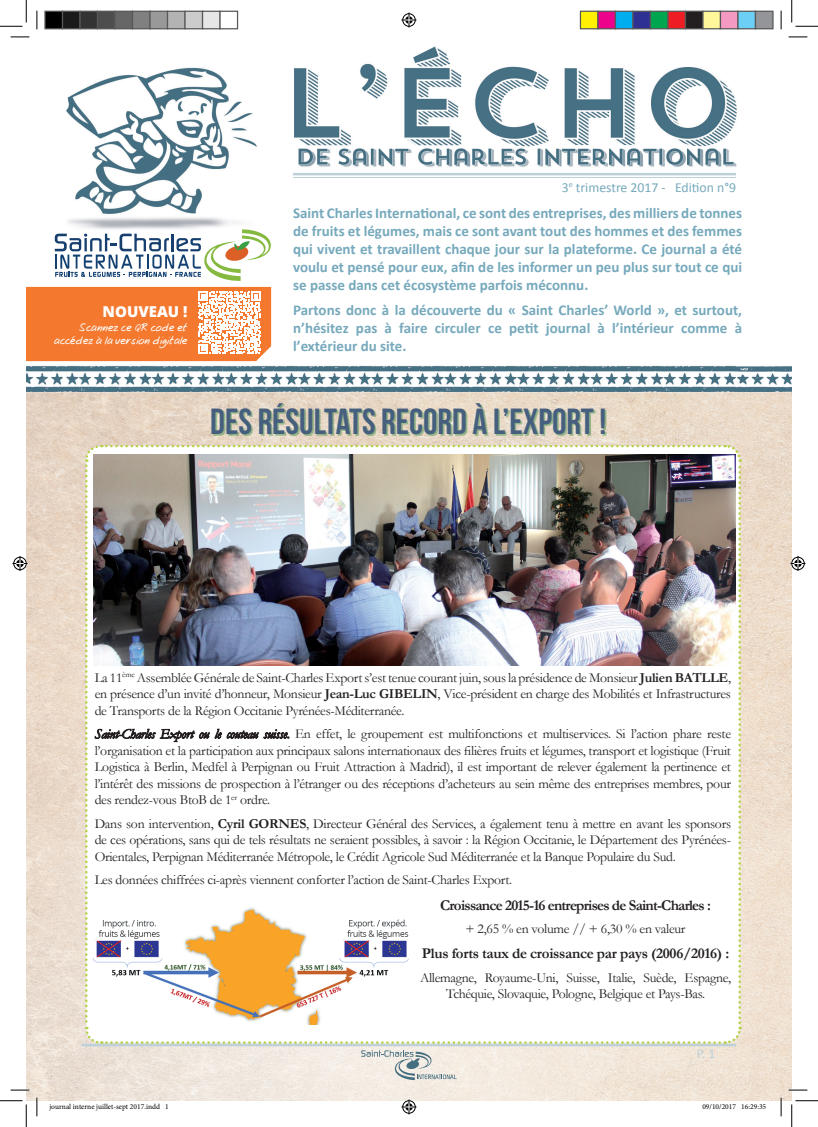
<style>
.page{position:relative;width:818px;height:1127px;background:#fff}
.page>*{position:absolute;margin:0;border:0;box-sizing:border-box;transform-origin:0 0}
.t1{font:36.25px "Bebas Neue";color:#465f7e}
.t2{font:700 15px/18px "Calibri";color:#76a9bc;text-align:justify}
.t3{font:700 15px "Garamond";letter-spacing:-.05em;color:#231f20}
.t4{font:700 15px "Garamond";letter-spacing:-.02em;color:#231f20}
.t5{font:800 15px "Open Sans";color:#fff}
.t6{font:13.75px/16.5px "Garamond";letter-spacing:-.02em;color:#231f20;text-align:justify}
.t7{font:13.75px "Calibri";color:#76a9bc}
.t8{font:13.75px "Calibri";color:#bcd0d9}
.t9{font:11.25px/13.5px "Josschrift";color:#fff;text-align:right}
.t10{font:7.5px "Minion Pro";color:#000}
.s1{font-weight:700}
.s2{font-style:italic}
</style>
<div class="page">
<img style="left:26px;top:36px;width:766px;height:1064px">
<hr style="left:293px;top:173px;width:443px;height:2px;background:#bcd0d9">
<hr style="left:293px;top:177px;width:443px;height:1px;background:#bcd0d9">
<svg style="left:26px;top:287px;width:245px;height:74px"></svg>
<svg style="left:55px;top:229px;width:216px;height:52px"></svg>
<div style="left:213px;top:404px;width:393px;height:31px;background:#2f8b3e;opacity:.45"></div>
<svg style="left:82px;top:443px;width:660px;height:637px"></svg>
<img style="left:94px;top:454px;width:641px;height:211px">
<img style="left:92px;top:896px;width:321px;height:128px">
<svg style="left:11px;top:36px;width:18px;height:2px"></svg>
<svg style="left:788px;top:36px;width:19px;height:2px"></svg>
<svg style="left:11px;top:1088px;width:18px;height:2px"></svg>
<svg style="left:788px;top:1088px;width:19px;height:2px"></svg>
<svg style="left:36px;top:11px;width:2px;height:18px"></svg>
<svg style="left:36px;top:1097px;width:2px;height:18px"></svg>
<svg style="left:780px;top:11px;width:2px;height:18px"></svg>
<svg style="left:780px;top:1097px;width:2px;height:18px"></svg>
<svg style="left:0;top:0;width:27px;height:27px"></svg>
<svg style="left:0;top:1100px;width:27px;height:26px"></svg>
<svg style="left:791px;top:0;width:27px;height:27px"></svg>
<svg style="left:791px;top:1100px;width:27px;height:26px"></svg>
<svg style="left:401px;top:13px;width:15px;height:15px"></svg>
<svg style="left:401px;top:1099px;width:15px;height:15px"></svg>
<svg style="left:13px;top:556px;width:15px;height:15px"></svg>
<svg style="left:790px;top:556px;width:15px;height:15px"></svg>
<div style="left:45px;top:11px;width:18px;height:18px;background:#000"></div>
<div style="left:44px;top:11px;width:19px;height:18px;border:1px solid #595959"></div>
<div style="left:63px;top:11px;width:17px;height:18px;background:#1a1a1a"></div>
<div style="left:62px;top:11px;width:19px;height:18px;border:1px solid #595959"></div>
<div style="left:80px;top:11px;width:18px;height:18px;background:#333"></div>
<div style="left:79px;top:11px;width:19px;height:18px;border:1px solid #595959"></div>
<div style="left:98px;top:11px;width:17px;height:18px;background:#4d4d4d"></div>
<div style="left:97px;top:11px;width:19px;height:18px;border:1px solid #595959"></div>
<div style="left:115px;top:11px;width:18px;height:18px;background:#666"></div>
<div style="left:114px;top:11px;width:19px;height:18px;border:1px solid #595959"></div>
<div style="left:133px;top:11px;width:17px;height:18px;background:#808080"></div>
<div style="left:132px;top:11px;width:19px;height:18px;border:1px solid #595959"></div>
<div style="left:150px;top:11px;width:18px;height:18px;background:#999"></div>
<div style="left:149px;top:11px;width:19px;height:18px;border:1px solid #595959"></div>
<div style="left:168px;top:11px;width:17px;height:18px;background:#b3b3b3"></div>
<div style="left:167px;top:11px;width:19px;height:18px;border:1px solid #595959"></div>
<div style="left:185px;top:11px;width:18px;height:18px;background:#ccc"></div>
<div style="left:184px;top:11px;width:19px;height:18px;border:1px solid #595959"></div>
<div style="left:203px;top:11px;width:17px;height:18px;background:#e6e6e6"></div>
<div style="left:202px;top:11px;width:19px;height:18px;border:1px solid #595959"></div>
<div style="left:219px;top:11px;width:19px;height:18px;border:1px solid #595959"></div>
<div style="left:580px;top:11px;width:18px;height:18px;background:#fff101"></div>
<div style="left:580px;top:11px;width:18px;height:18px;border:1px solid #595959"></div>
<div style="left:598px;top:11px;width:17px;height:18px;background:#ed028c"></div>
<div style="left:597px;top:11px;width:19px;height:18px;border:1px solid #595959"></div>
<div style="left:615px;top:11px;width:18px;height:18px;background:#00aeef"></div>
<div style="left:615px;top:11px;width:18px;height:18px;border:1px solid #595959"></div>
<div style="left:633px;top:11px;width:17px;height:18px;background:#2e3092"></div>
<div style="left:632px;top:11px;width:19px;height:18px;border:1px solid #595959"></div>
<div style="left:650px;top:11px;width:18px;height:18px;background:#00a54f"></div>
<div style="left:650px;top:11px;width:18px;height:18px;border:1px solid #595959"></div>
<div style="left:668px;top:11px;width:17px;height:18px;background:#ee1d23"></div>
<div style="left:667px;top:11px;width:19px;height:18px;border:1px solid #595959"></div>
<div style="left:685px;top:11px;width:18px;height:18px;background:#231f20"></div>
<div style="left:685px;top:11px;width:18px;height:18px;border:1px solid #595959"></div>
<div style="left:703px;top:11px;width:17px;height:18px;background:#fff79a"></div>
<div style="left:702px;top:11px;width:19px;height:18px;border:1px solid #595959"></div>
<div style="left:720px;top:11px;width:18px;height:18px;background:#f499c2"></div>
<div style="left:720px;top:11px;width:18px;height:18px;border:1px solid #595959"></div>
<div style="left:738px;top:11px;width:17px;height:18px;background:#6bcff6"></div>
<div style="left:737px;top:11px;width:19px;height:18px;border:1px solid #595959"></div>
<div style="left:755px;top:11px;width:18px;height:18px;background:#939598"></div>
<div style="left:755px;top:11px;width:18px;height:18px;border:1px solid #595959"></div>
<p class="t5" style="left:103px;top:300px;width:86px">NOUVEAU !</p>
<p class="t9" style="left:54px;top:320px;width:135px">Scannez ce QR code et accédez à la version digitale</p>
<p class="t7" style="left:562px;top:178px;width:176px">3<sup>e</sup> trimestre 2017 - Edition n°9</p>
<p class="t2" style="left:293px;top:204px;width:450px">Saint Charles International, ce sont des entreprises, des milliers de tonnes de fruits et légumes, mais ce sont avant tout des hommes et des femmes qui vivent et travaillent chaque jour sur la plateforme. Ce journal a été voulu et pensé pour eux, afin de les informer un peu plus sur tout ce qui se passe dans cet écosystème parfois méconnu.</p>
<p class="t2" style="left:293px;top:301px;width:450px">Partons donc à la découverte du « Saint Charlesʼ World », et surtout, nʼhésitez pas à faire circuler ce petit journal à lʼintérieur comme à lʼextérieur du site.</p>
<h1 class="t1" style="left:210px;top:401px;width:398px">DES RÉSULTATS RECORD à L’EXPORT !</h1>
<p class="t6" style="left:95px;top:668px;width:638px">La 11<sup>ème</sup> Assemblée Générale de Saint-Charles Export s’est tenue courant juin, sous la présidence de Monsieur <span class="s1">Julien BATLLE</span>, en présence d’un invité d’honneur, Monsieur <span class="s1">Jean-Luc GIBELIN</span>, Vice-président en charge des Mobilités et Infrastructures de Transports de la Région Occitanie Pyrénées-Méditerranée.</p>
<p class="t6" style="left:95px;top:725px;width:638px"><span class="s2">Saint-Charles Export ou le couteau suisse</span>. En effet, le groupement est multifonctions et multiservices. Si l’action phare reste l’organisation et la participation aux principaux salons internationaux des filières fruits et légumes, transport et logistique (Fruit Logistica à Berlin, Medfel à Perpignan ou Fruit Attraction à Madrid), il est important de relever également la pertinence et l’intérêt des missions de prospection à l’étranger ou des réceptions d’acheteurs au sein même des entreprises membres, pour des rendez-vous BtoB de 1<sup>er</sup> ordre.</p>
<p class="t6" style="left:95px;top:814px;width:638px">Dans son intervention, <span class="s1">Cyril GORNES</span>, Directeur Général des Services, a également tenu à mettre en avant les sponsors de ces opérations, sans qui de tels résultats ne seraient possibles, à savoir : la Région Occitanie, le Département des Pyrénées-Orientales, Perpignan Méditerranée Métropole, le Crédit Agricole Sud Méditerranée et la Banque Populaire du Sud.</p>
<p class="t6" style="left:95px;top:871px;width:419px">Les données chiffrées ci-après viennent conforter l’action de Saint-Charles Export.</p>
<p class="t3" style="left:440px;top:894px;width:272px">Croissance 2015-16 entreprises de Saint-Charles :</p>
<p class="t6" style="left:466px;top:920px;width:221px">+ 2,65 % en volume // + 6,30 % en valeur</p>
<p class="t4" style="left:422px;top:943px;width:309px">Plus forts taux de croissance par pays (2006/2016) :</p>
<p class="t6" style="left:420px;top:968px;width:312px;text-align:center">Allemagne, Royaume-Uni, Suisse, Italie, Suède, Espagne,<br>Tchéquie, Slovaquie, Pologne, Belgique et Pays-Bas.</p>
<p class="t8" style="left:697px;top:1044px;width:20px">P. 1</p>
<p class="t10" style="left:49px;top:1101px;width:121px">journal interne juillet-sept 2017.indd 1</p>
<p class="t10" style="left:702px;top:1101px;width:65px">09/10/2017 16:29:35</p>
</div>
